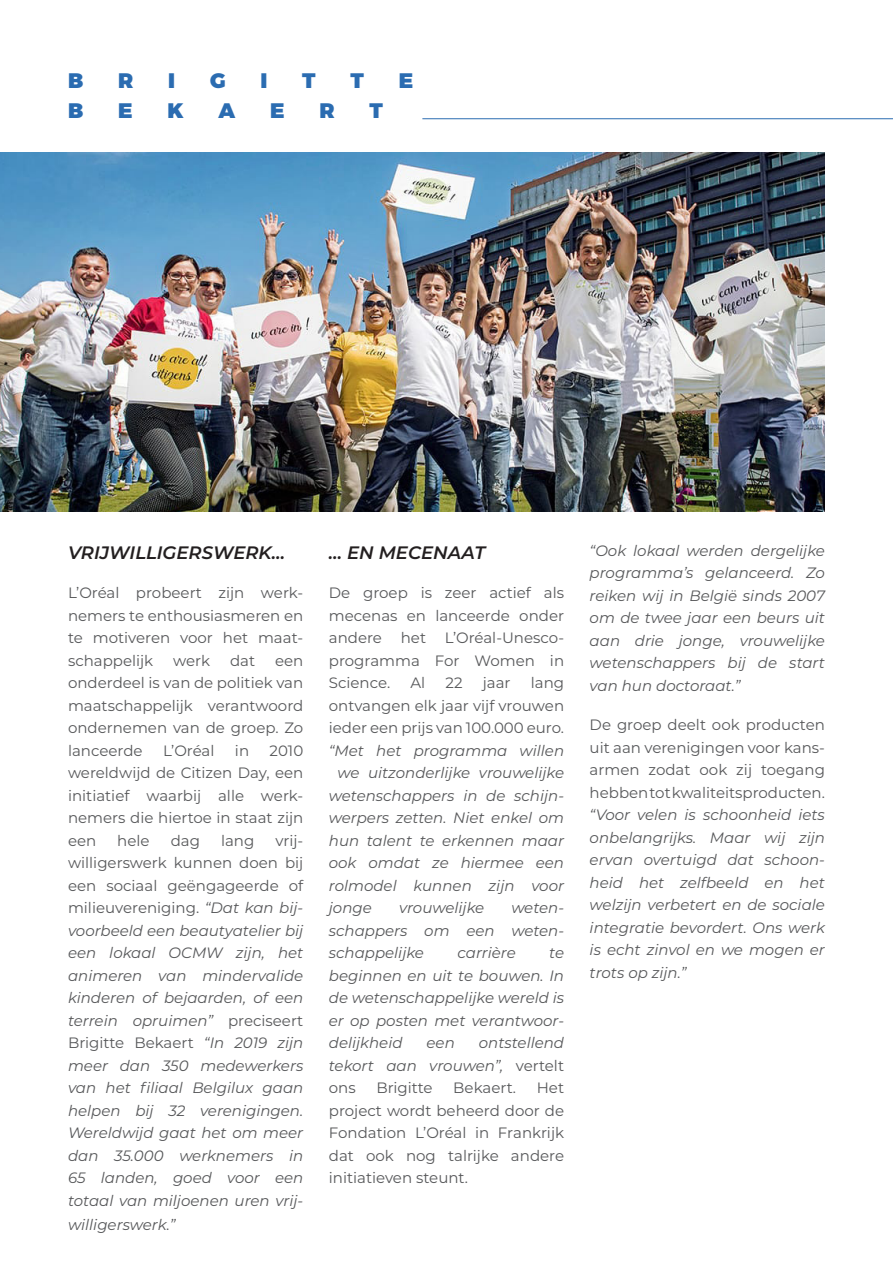
<style>
.page{position:relative;width:893px;height:1263px;background:#fff}
.page>*{position:absolute;margin:0;border:0;box-sizing:border-box;transform-origin:0 0}
.t1{font:900 21px "Montserrat";color:#2b6cb1}
.t2{font:italic 600 18px "Montserrat";color:#231f20}
.t3{font:italic 15px/22.5px "Montserrat";color:#57585a;text-align:justify}
.t4{font:15px/22.5px "Montserrat";color:#57585a;text-align:justify}
.s1{font-style:normal}
</style>
<div class="page">
<img style="left:0;top:153px;width:825px;height:358px">
<hr style="left:422px;top:118px;width:471px;height:1px;background:#2b6cb1">
<p class="t1" style="left:68px;top:68px;width:17px">B</p>
<p class="t1" style="left:118px;top:68px;width:17px">R</p>
<p class="t1" style="left:168px;top:68px;width:8px">I</p>
<p class="t1" style="left:210px;top:68px;width:17px">G</p>
<p class="t1" style="left:260px;top:68px;width:8px">I</p>
<p class="t1" style="left:302px;top:68px;width:15px">T</p>
<p class="t1" style="left:351px;top:68px;width:15px">T</p>
<p class="t1" style="left:399px;top:68px;width:16px">E</p>
<p class="t1" style="left:68px;top:98px;width:17px">B</p>
<p class="t1" style="left:118px;top:98px;width:16px">E</p>
<p class="t1" style="left:167px;top:98px;width:18px">K</p>
<p class="t1" style="left:219px;top:98px;width:18px">A</p>
<p class="t1" style="left:270px;top:98px;width:16px">E</p>
<p class="t1" style="left:320px;top:98px;width:17px">R</p>
<p class="t1" style="left:370px;top:98px;width:15px">T</p>
<p class="t2" style="left:68px;top:539px;width:219px">VRIJWILLIGERSWERK…</p>
<p class="t4" style="left:68px;top:581px;width:237px">L’Oréal probeert zijn werk&shy;nemers te enthousiasmeren en te motiveren voor het maat&shy;schappelijk</p>
<p class="t4" style="left:173px;top:648px;width:38px">werk</p>
<p class="t4" style="left:230px;top:648px;width:27px">dat</p>
<p class="t4" style="left:68px;top:648px;width:237px;text-indent:207px">een onderdeel is van de politiek van maatschappelijk verantwoord ondernemen van de groep. Zo lanceerde</p>
<p class="t4" style="left:163px;top:738px;width:53px">L’Oréal</p>
<p class="t4" style="left:235px;top:738px;width:16px">in</p>
<p class="t4" style="left:68px;top:738px;width:237px;text-indent:202px">2010 wereldwijd de Citizen Day, een initiatief waarbij alle werk&shy;nemers die hiertoe in staat zijn een</p>
<p class="t3" style="left:68px;top:828px;width:237px;text-indent:207px"><span class="s1">vrij&shy;willigerswerk kunnen doen bij een sociaal geëngageerde of milieuvereniging.</span> “Dat kan bij&shy;voorbeeld een beautyatelier bij een lokaal OCMW zijn, het animeren van mindervalide kinderen of bejaarden, of een terrein opruimen” <span class="s1">preciseert Brigitte Bekaert</span> “In 2019 zijn meer dan 350 medewerkers van het filiaal Belgilux gaan helpen bij 32 verenigingen.<br>Wereldwijd gaat het om meer dan 35.000 werknemers in 65 landen, goed voor een totaal van miljoenen uren vrij-</p>
<p class="t3" style="left:68px;top:1212px;width:109px">willigerswerk.”</p>
<p class="t4" style="left:117px;top:828px;width:34px">hele</p>
<p class="t4" style="left:171px;top:828px;width:31px">dag</p>
<p class="t4" style="left:221px;top:828px;width:35px">lang</p>
<p class="t2" style="left:329px;top:539px;width:158px">… EN MECENAAT</p>
<p class="t4" style="left:329px;top:581px;width:237px">De groep is zeer actief als mecenas en lanceerde onder andere</p>
<p class="t4" style="left:329px;top:626px;width:237px;text-align:left;text-indent:116px">L’Oréal-Unesco&shy;programma For Women in<br>Science.</p>
<p class="t4" style="left:401px;top:626px;width:27px">het</p>
<p class="t4" style="left:411px;top:671px;width:16px">Al</p>
<p class="t4" style="left:445px;top:671px;width:19px">22</p>
<p class="t4" style="left:483px;top:671px;width:29px">jaar</p>
<p class="t4" style="left:531px;top:671px;width:35px">lang</p>
<p class="t4" style="left:329px;top:693px;width:237px">ontvangen elk jaar vijf vrouwen</p>
<p class="t4" style="left:329px;top:716px;width:237px">ieder een prijs van 100.000 euro.</p>
<p class="t3" style="left:329px;top:738px;width:237px">“Met het programma willen</p>
<p class="t3" style="left:337px;top:761px;width:228px">we uitzonderlijke vrouwelijke</p>
<p class="t3" style="left:329px;top:783px;width:237px">wetenschappers in de schijn-</p>
<p class="t3" style="left:329px;top:806px;width:237px">werpers zetten. Niet enkel om</p>
<p class="t3" style="left:329px;top:828px;width:237px">hun talent te erkennen maar</p>
<p class="t3" style="left:329px;top:851px;width:237px">ook omdat ze hiermee een</p>
<p class="t3" style="left:329px;top:873px;width:237px">rolmodel kunnen zijn voor</p>
<p class="t3" style="left:329px;top:896px;width:45px">jonge</p>
<p class="t3" style="left:399px;top:896px;width:87px">vrouwelijke</p>
<p class="t3" style="left:329px;top:896px;width:237px;text-indent:183px">weten&shy;schappers om een weten&shy;schappelijke</p>
<p class="t3" style="left:458px;top:941px;width:60px">carrière</p>
<p class="t3" style="left:329px;top:941px;width:237px;text-indent:220px">te beginnen en uit te bouwen. In de wetenschappelijke wereld is er op posten met verantwoor&shy;delijkheid</p>
<p class="t3" style="left:329px;top:1031px;width:237px;text-indent:150px">ontstellend tekort aan vrouwen”, <span class="s1">vertelt ons</span></p>
<p class="t3" style="left:427px;top:1031px;width:30px">een</p>
<p class="t4" style="left:376px;top:1076px;width:58px">Brigitte</p>
<p class="t4" style="left:453px;top:1076px;width:64px">Bekaert.</p>
<p class="t4" style="left:329px;top:1076px;width:237px;text-indent:208px">Het project wordt beheerd door de Fondation L’Oréal in Frankrijk dat ook nog talrijke andere initiatieven steunt.</p>
<p class="t3" style="left:590px;top:538px;width:237px">“Ook lokaal werden dergelijke programma’s gelanceerd. Zo reiken wij in België sinds 2007 om de twee jaar een beurs uit aan drie jonge, vrouwelijke wetenschappers bij de start van hun doctoraat.”</p>
<p class="t3" style="left:590px;top:713px;width:237px"><span class="s1">De groep deelt ook producten uit aan verenigingen voor kans&shy;armen zodat ook zij toegang hebben tot kwaliteitsproducten. </span>“Voor velen is schoonheid iets onbelangrijks. Maar wij zijn ervan overtuigd dat schoon&shy;heid het zelfbeeld en het welzijn verbetert en de sociale integratie bevordert. Ons werk is echt zinvol en we mogen er trots op zijn.”</p>
</div>
